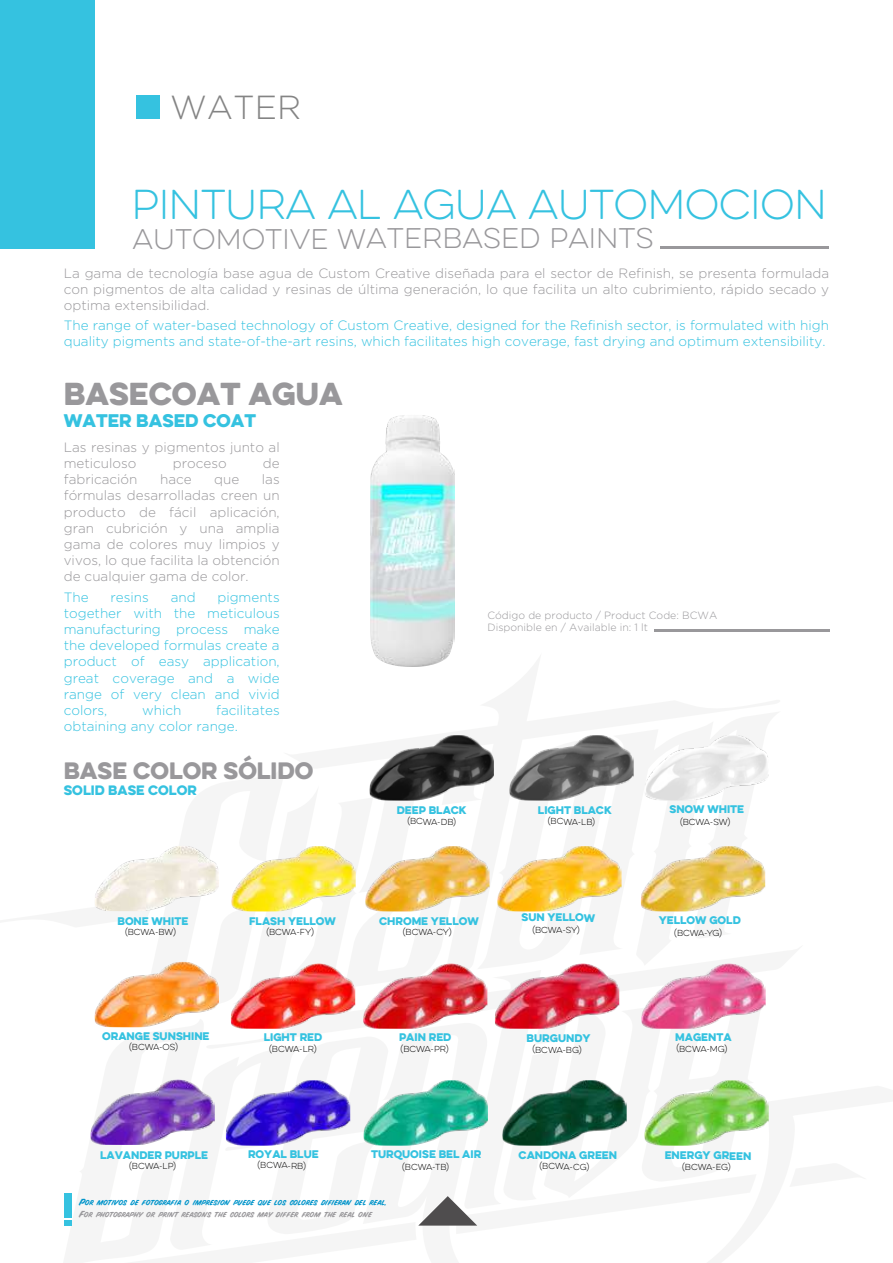
<style>
.page{position:relative;width:893px;height:1263px;background:#fff}
.page>*{position:absolute;margin:0;border:0;box-sizing:border-box;transform-origin:0 0}
.t1{font:100 37.5px "Eveleth Clean";letter-spacing:-.02em;color:#35c2e0}
.t2{font:300 33.3px "Gotham";color:#848484}
.t3{font:28.5px "Eveleth Clean";color:#99989b}
.t4{font:100 25.5px "Eveleth Clean";color:#99989b}
.t5{font:21.3px "Eveleth Clean";color:#99989b}
.t6{font:16.35px "Eveleth Clean";color:#35c2e0}
.t7{font:300 13.5px/16.2px "Gotham";color:#99989b;text-align:justify}
.t8{font:300 13.5px/16.2px "Gotham";color:#35c2e0}
.t9{font:12.15px "Eveleth Clean";color:#35c2e0}
.t10{font:300 10.5px/12.6px "Gotham";color:#99989b}
.t11{font:9.9px "Eveleth Clean";letter-spacing:-.005em;color:#35c2e0}
.t12{font:100 7.8px "Eveleth Clean";letter-spacing:-.005em;color:#000}
.t13{font:7.35px "Snyder Speed Brush";letter-spacing:.01em;color:#0094ca}
.t14{font:7.35px "Snyder Speed Brush";letter-spacing:.01em;color:#99989b}
</style>
<div class="page">
<svg style="left:419px;top:1196px;width:58px;height:29px"></svg>
<div style="left:0;top:0;width:94px;height:249px;background:#35c2e0"></div>
<div style="left:137px;top:96px;width:23px;height:23px;background:#35c2e0"></div>
<hr style="left:661px;top:246px;width:168px;height:3px;background:#99989b">
<hr style="left:654px;top:629px;width:175px;height:2px;background:#99989b">
<img style="left:369px;top:735px;width:125px;height:66px">
<img style="left:509px;top:735px;width:125px;height:66px">
<img style="left:645px;top:735px;width:124px;height:66px">
<img style="left:95px;top:845px;width:124px;height:66px">
<img style="left:365px;top:846px;width:125px;height:66px">
<img style="left:231px;top:846px;width:125px;height:66px">
<img style="left:497px;top:846px;width:125px;height:66px">
<img style="left:641px;top:846px;width:124px;height:66px">
<img style="left:95px;top:961px;width:124px;height:66px">
<img style="left:231px;top:963px;width:124px;height:66px">
<img style="left:363px;top:963px;width:124px;height:66px">
<img style="left:495px;top:963px;width:124px;height:66px">
<img style="left:641px;top:963px;width:125px;height:66px">
<img style="left:90px;top:1079px;width:125px;height:66px">
<img style="left:226px;top:1080px;width:124px;height:66px">
<img style="left:364px;top:1080px;width:124px;height:66px">
<img style="left:502px;top:1080px;width:125px;height:66px">
<img style="left:644px;top:1080px;width:125px;height:66px">
<img style="left:370px;top:415px;width:84px;height:251px">
<div style="left:64px;top:1193px;width:8px;height:24px;background:#35c2e0"></div>
<div style="left:64px;top:1220px;width:8px;height:6px;background:#35c2e0"></div>
<h2 class="t2" style="left:170px;top:89px;width:133px">WATER</h2>
<h1 class="t1" style="left:132px;top:179px;width:697px">PINTURA AL AGUA AUTOMOCION</h1>
<h3 class="t4" style="left:133px;top:221px;width:523px">AUTOMOTIVE WATERBASED PAINTS</h3>
<p class="t7" style="left:64px;top:265px;width:767px">La gama de tecnología base agua de Custom Creative diseñada para el sector de Refinish, se presenta formulada con pigmentos de alta calidad y resinas de última generación, lo que facilita un alto cubrimiento, rápido secado y optima extensibilidad.</p>
<p class="t8" style="left:64px;top:316px;width:767px">The range of water-based technology of Custom Creative, designed for the Refinish sector, is formulated with high quality pigments and state-of-the-art resins, which facilitates high coverage, fast drying and optimum extensibility.</p>
<h3 class="t3" style="left:64px;top:372px;width:280px">BASECOAT AGUA</h3>
<p class="t6" style="left:64px;top:408px;width:194px">WATER BASED COAT</p>
<p class="t7" style="left:64px;top:439px;width:217px">Las resinas y pigmentos junto al meticuloso</p>
<p class="t7" style="left:173px;top:455px;width:55px">proceso</p>
<p class="t7" style="left:263px;top:455px;width:18px">de</p>
<p class="t7" style="left:64px;top:471px;width:75px">fabricación</p>
<p class="t7" style="left:160px;top:471px;width:33px">hace</p>
<p class="t7" style="left:214px;top:471px;width:27px">que</p>
<p class="t7" style="left:64px;top:471px;width:217px;text-indent:198px">las fórmulas desarrolladas creen un producto de fácil aplicación, gran cubrición y una amplia gama de colores muy limpios y vivos, lo que facilita la obtención de cualquier gama de color.</p>
<p class="t8" style="left:64px;top:588px;width:26px">The</p>
<p class="t8" style="left:111px;top:588px;width:40px">resins</p>
<p class="t8" style="left:171px;top:588px;width:26px">and</p>
<p class="t8" style="left:64px;top:588px;width:217px;text-align:justify;text-indent:154px">pigments together with the meticulous manufacturing process make the developed formulas create a product of easy application, great coverage and a wide range of very clean and vivid colors,</p>
<p class="t8" style="left:64px;top:702px;width:217px;text-indent:152px">facilitates obtaining any color range.</p>
<p class="t8" style="left:142px;top:702px;width:41px">which</p>
<h3 class="t5" style="left:64px;top:754px;width:251px">BASE COLOR SÓLIDO</h3>
<p class="t9" style="left:64px;top:781px;width:134px">SOLID BASE COLOR</p>
<p class="t10" style="left:487px;top:608px;width:231px">Código de producto / Product Code: BCWA<br>Disponible en / Available in: 1 lt</p>
<p class="t11" style="left:397px;top:803px;width:71px">DEEP BLACK</p>
<p class="t12" style="left:407px;top:816px;width:50px">(BCWA-DB)</p>
<p class="t11" style="left:538px;top:803px;width:75px">LIGHT BLACK</p>
<p class="t12" style="left:548px;top:816px;width:49px">(BCWA-LB)</p>
<p class="t11" style="left:669px;top:801px;width:76px">SNOW WHITE</p>
<p class="t12" style="left:680px;top:816px;width:52px">(BCWA-SW)</p>
<p class="t11" style="left:117px;top:913px;width:72px">BONE WHITE</p>
<p class="t12" style="left:125px;top:926px;width:53px">(BCWA-BW)</p>
<p class="t11" style="left:249px;top:914px;width:88px">FLASH YELLOW</p>
<p class="t11" style="left:379px;top:914px;width:101px">CHROME YELLOW</p>
<p class="t12" style="left:266px;top:927px;width:49px">(BCWA-FY)</p>
<p class="t12" style="left:403px;top:927px;width:50px">(BCWA-CY)</p>
<p class="t11" style="left:521px;top:910px;width:75px">SUN YELLOW</p>
<p class="t12" style="left:532px;top:925px;width:49px">(BCWA-SY)</p>
<p class="t11" style="left:659px;top:912px;width:83px">YELLOW GOLD</p>
<p class="t12" style="left:674px;top:927px;width:49px">(BCWA-YG)</p>
<p class="t11" style="left:102px;top:1028px;width:109px">ORANGE SUNSHINE</p>
<p class="t12" style="left:129px;top:1042px;width:50px">(BCWA-OS)</p>
<p class="t11" style="left:264px;top:1030px;width:60px">LIGHT RED</p>
<p class="t12" style="left:269px;top:1043px;width:49px">(BCWA-LR)</p>
<p class="t11" style="left:399px;top:1030px;width:54px">PAIN RED</p>
<p class="t12" style="left:401px;top:1043px;width:50px">(BCWA-PR)</p>
<p class="t11" style="left:527px;top:1031px;width:65px">BURGUNDY</p>
<p class="t12" style="left:532px;top:1044px;width:51px">(BCWA-BG)</p>
<p class="t11" style="left:675px;top:1030px;width:58px">MAGENTA</p>
<p class="t12" style="left:676px;top:1043px;width:53px">(BCWA-MG)</p>
<p class="t11" style="left:100px;top:1147px;width:110px">LAVANDER PURPLE</p>
<p class="t12" style="left:129px;top:1160px;width:48px">(BCWA-LP)</p>
<p class="t11" style="left:248px;top:1147px;width:72px">ROYAL BLUE</p>
<p class="t12" style="left:258px;top:1160px;width:50px">(BCWA-RB)</p>
<p class="t11" style="left:371px;top:1146px;width:112px">TURQUOISE BEL AIR</p>
<p class="t12" style="left:402px;top:1161px;width:48px">(BCWA-TB)</p>
<p class="t12" style="left:540px;top:1161px;width:51px">(BCWA-CG)</p>
<p class="t11" style="left:519px;top:1148px;width:100px">CANDONA GREEN</p>
<p class="t11" style="left:665px;top:1148px;width:88px">ENERGY GREEN</p>
<p class="t12" style="left:682px;top:1161px;width:50px">(BCWA-EG)</p>
<p class="t13" style="left:79px;top:1198px;width:309px">Por motivos de fotografia o impresion puede que los colores difieran del real.</p>
<p class="t14" style="left:79px;top:1210px;width:295px">For photography or print reasons the colors may differ from the real one</p>
</div>
